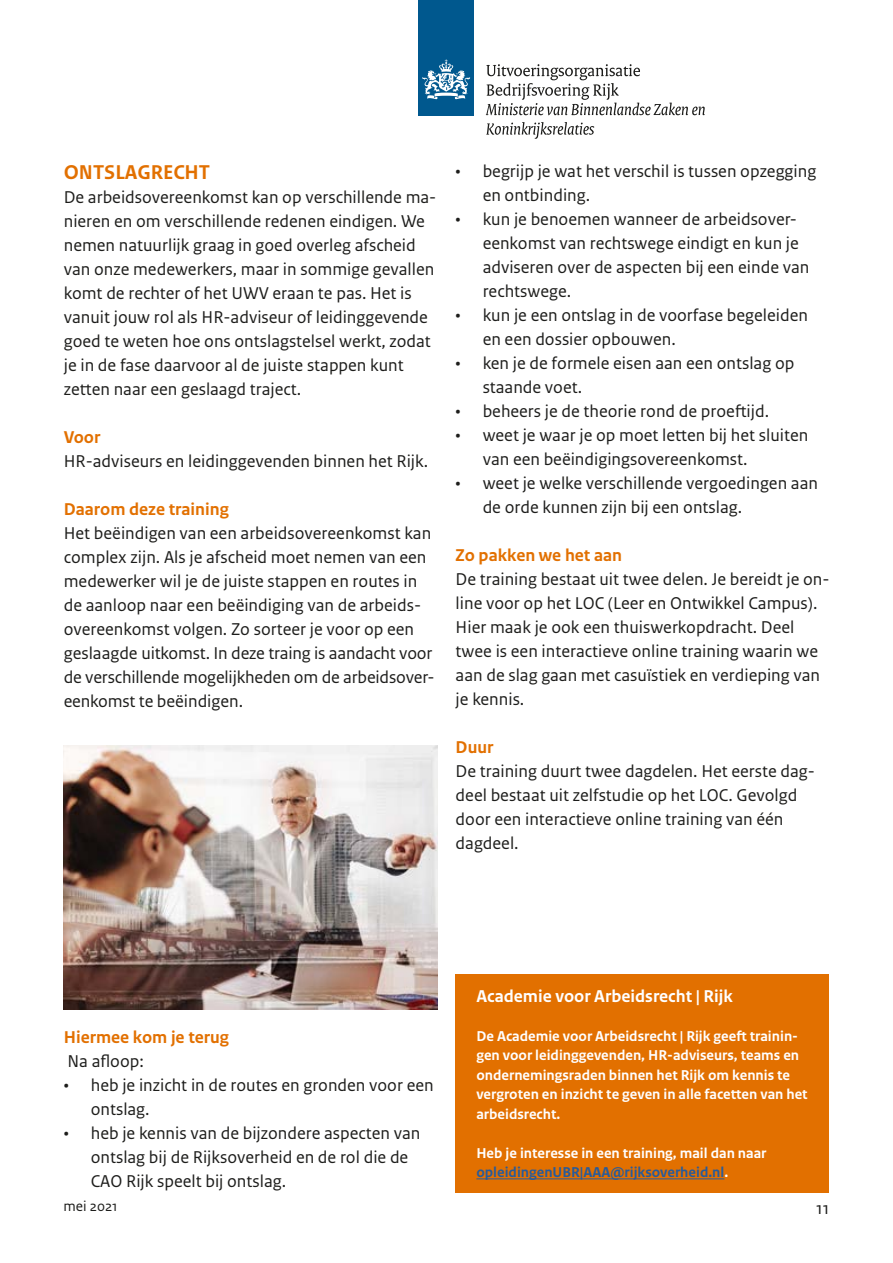
<style>
.page{position:relative;width:893px;height:1263px;background:#fff}
.page>*{position:absolute;margin:0;border:0;box-sizing:border-box;transform-origin:0 0}
.t1{font:700 21px "Rijksoverheid Sans Text";color:#e27000}
.t2{font:18px/24px "Rijksoverheid Sans Text";color:#1d1d1b}
.t3{font:700 18px "Rijksoverheid Sans Text";color:#e27000}
.t4{font:700 18px "Rijksoverheid Sans Text";color:#fff}
.t5{font:700 15px/19.5px "Rijksoverheid Sans Text";color:#fff}
.t6{font:15px "Rijksoverheid Sans Text";color:#1d1d1b}
.s1{color:#275b9b}
</style>
<div class="page">
<img style="left:63px;top:745px;width:374px;height:265px">
<div style="left:418px;top:0;width:56px;height:115px;background:#00588e"></div>
<svg style="left:422px;top:59px;width:48px;height:41px"></svg>
<svg style="left:486px;top:64px;width:219px;height:51px"></svg>
<svg style="left:486px;top:122px;width:108px;height:17px"></svg>
<div style="left:455px;top:974px;width:374px;height:44px;background:#e27000"></div>
<div style="left:455px;top:1016px;width:374px;height:118px;background:#e27000"></div>
<div style="left:455px;top:1133px;width:374px;height:40px;background:#e27000"></div>
<div style="left:455px;top:1152px;width:374px;height:41px;background:#e27000"></div>
<hr style="left:476px;top:1178px;width:248px;height:1px;background:#275b9b">
<p class="t1" style="left:64px;top:160px;width:148px">ONTSLAGRECHT</p>
<p class="t2" style="left:64px;top:186px;width:374px">De arbeidsovereenkomst kan op verschillende ma&shy;nieren en om verschillende redenen eindigen. We nemen natuurlijk graag in goed overleg afscheid van onze medewerkers, maar in sommige gevallen komt de rechter of het UWV eraan te pas. Het is vanuit jouw rol als HR-adviseur of leidinggevende goed te weten hoe ons ontslagstelsel werkt, zodat je in de fase daarvoor al de juiste stappen kunt zetten naar een geslaagd traject.</p>
<p class="t3" style="left:64px;top:427px;width:38px">Voor</p>
<p class="t2" style="left:64px;top:450px;width:366px">HR-adviseurs en leidinggevenden binnen het Rijk.</p>
<p class="t3" style="left:64px;top:499px;width:167px">Daarom deze training</p>
<p class="t2" style="left:64px;top:522px;width:372px">Het beëindigen van een arbeidsovereenkomst kan complex zijn. Als je afscheid moet nemen van een medewerker wil je de juiste stappen en routes in de aanloop naar een beëindiging van de arbeids&shy;overeenkomst volgen. Zo sorteer je voor op een geslaagde uitkomst. In deze traing is aandacht voor de verschillende mogelijkheden om de arbeidsover&shy;eenkomst te beëindigen.</p>
<p class="t2" style="left:483px;top:159px;width:335px;text-indent:-27px">• begrijp je wat het verschil is tussen opzegging en ontbinding.</p>
<p class="t2" style="left:483px;top:207px;width:328px;text-indent:-27px">• kun je benoemen wanneer de arbeidsover&shy;eenkomst van rechtswege eindigt en kun je adviseren over de aspecten bij een einde van rechtswege.</p>
<p class="t2" style="left:483px;top:303px;width:327px;text-indent:-27px">• kun je een ontslag in de voorfase begeleiden en een dossier opbouwen.</p>
<p class="t2" style="left:483px;top:351px;width:313px;text-indent:-27px">• ken je de formele eisen aan een ontslag op staande voet.</p>
<p class="t2" style="left:456px;top:399px;width:315px">• beheers je de theorie rond de proeftijd.</p>
<p class="t2" style="left:483px;top:423px;width:327px;text-indent:-27px">• weet je waar je op moet letten bij het sluiten van een beëindigingsovereenkomst.</p>
<p class="t2" style="left:483px;top:471px;width:337px;text-indent:-27px">• weet je welke verschillende vergoedingen aan de orde kunnen zijn bij een ontslag.</p>
<p class="t3" style="left:456px;top:545px;width:168px">Zo pakken we het aan</p>
<p class="t2" style="left:456px;top:567px;width:375px">De training bestaat uit twee delen. Je bereidt je on&shy;line voor op het LOC (Leer en Ontwikkel Campus).<br>Hier maak je ook een thuiswerkopdracht. Deel twee is een interactieve online training waarin we aan de slag gaan met casuïstiek en verdieping van je kennis.</p>
<p class="t3" style="left:456px;top:736px;width:39px">Duur</p>
<p class="t2" style="left:456px;top:759px;width:361px">De training duurt twee dagdelen. Het eerste dag&shy;deel bestaat uit zelfstudie op het LOC. Gevolgd door een interactieve online training van één dagdeel.</p>
<p class="t3" style="left:64px;top:1027px;width:167px">Hiermee kom je terug</p>
<p class="t2" style="left:67px;top:1050px;width:78px">Na afloop:</p>
<p class="t2" style="left:91px;top:1073px;width:344px;text-indent:-27px">• heb je inzicht in de routes en gronden voor een ontslag.</p>
<p class="t2" style="left:91px;top:1121px;width:331px;text-indent:-27px">• heb je kennis van de bijzondere aspecten van ontslag bij de Rijksoverheid en de rol die de<br>CAO Rijk speelt bij ontslag.</p>
<p class="t4" style="left:476px;top:986px;width:258px">Academie voor Arbeidsrecht | Rijk</p>
<p class="t5" style="left:476px;top:1026px;width:333px">De Academie voor Arbeidsrecht | Rijk geeft trainin&shy;gen voor leidinggevenden, HR-adviseurs, teams en ondernemingsraden binnen het Rijk om kennis te vergroten en inzicht te geven in alle facetten van het arbeidsrecht.</p>
<p class="t5" style="left:476px;top:1143px;width:292px">Heb je interesse in een training, mail dan naar <span class="s1">opleidingenUBR|AAA@rijksoverheid.nl</span>.</p>
<p class="t6" style="left:63px;top:1198px;width:56px">mei 2021</p>
<p class="t2" style="left:816px;top:1196px;width:15px">11</p>
</div>
